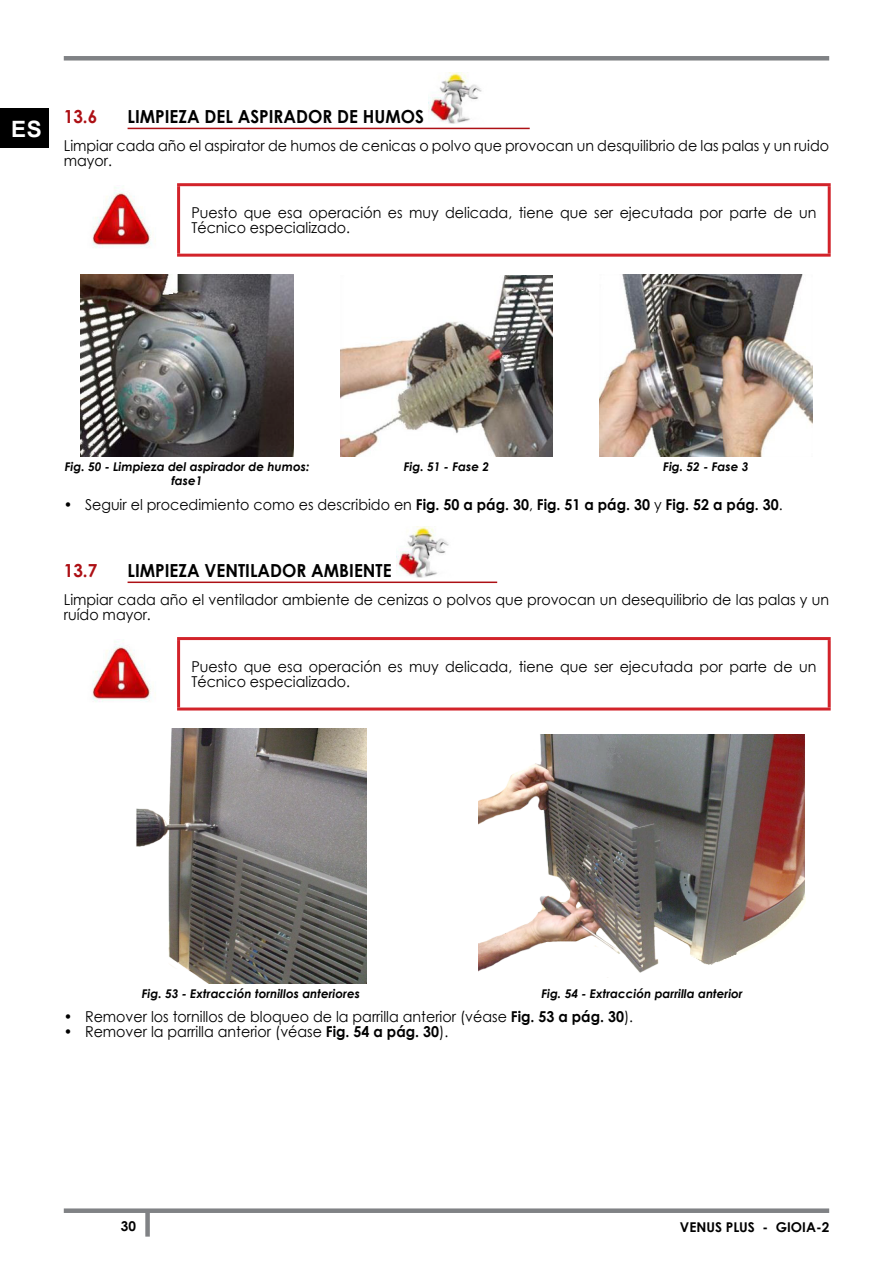
<style>
.page{position:relative;width:893px;height:1263px;background:#fff}
.page>*{position:absolute;margin:0;border:0;box-sizing:border-box;transform-origin:0 0}
.t1{font:700 22.5px "Arial";color:#fff}
.t2{font:700 18px "Century Gothic";color:#000;scale:.95 1}
.t3{font:700 18px "Century Gothic";color:#ad1015;scale:.95 1}
.t4{font:15px/15px "Century Gothic";color:#000;scale:.95 1}
.t5{font:700 13.5px "Century Gothic";color:#000}
.t6{font:italic 700 12px/14.4px "Century Gothic";color:#000;text-align:center}
.s1{font-weight:700}
</style>
<div class="page">
<div style="left:64px;top:1208px;width:765px;height:5px;background:#808285"></div>
<div style="left:64px;top:56px;width:765px;height:5px;background:#808285"></div>
<div style="left:145px;top:1211px;width:5px;height:25px;background:#808285"></div>
<div style="left:0;top:108px;width:48px;height:40px;background:#000"></div>
<hr style="left:128px;top:128px;width:402px;height:1px;background:#ad1015">
<hr style="left:128px;top:581px;width:369px;height:2px;background:#ad1015">
<img style="left:429px;top:72px;width:53px;height:51px">
<hr style="left:177px;top:183px;width:654px;height:3px;background:#d2232a">
<hr style="left:177px;top:186px;width:3px;height:68px;background:#d2232a">
<hr style="left:828px;top:186px;width:3px;height:68px;background:#d2232a">
<hr style="left:177px;top:254px;width:654px;height:3px;background:#d2232a">
<img style="left:92px;top:187px;width:64px;height:61px">
<img style="left:81px;top:275px;width:212px;height:182px">
<img style="left:340px;top:275px;width:213px;height:181px">
<img style="left:600px;top:274px;width:212px;height:183px">
<img style="left:396px;top:526px;width:53px;height:51px">
<hr style="left:177px;top:637px;width:654px;height:3px;background:#d2232a">
<hr style="left:177px;top:640px;width:3px;height:67px;background:#d2232a">
<hr style="left:828px;top:640px;width:3px;height:67px;background:#d2232a">
<hr style="left:177px;top:707px;width:654px;height:3px;background:#d2232a">
<img style="left:92px;top:641px;width:64px;height:61px">
<img style="left:136px;top:728px;width:230px;height:255px">
<img style="left:478px;top:735px;width:328px;height:238px">
<h1 class="t1" style="left:11px;top:114px;width:32px">ES</h1>
<p class="t3" style="left:64px;top:103px;width:37px">13.6</p>
<p class="t2" style="left:128px;top:103px;width:314px">LIMPIEZA DEL ASPIRADOR DE HUMOS</p>
<p class="t4" style="left:64px;top:138px;width:807px">Limpiar cada año el aspirator de humos de cenicas o polvo que provocan un desquilibrio de las palas y un ruido mayor.</p>
<p class="t4" style="left:191px;top:205px;width:659px">Puesto que esa operación es muy delicada, tiene que ser ejecutada por parte de un<br>Técnico especializado.</p>
<p class="t6" style="left:65px;top:459px;width:246px">Fig. 50 - Limpieza del aspirador de humos: fase1</p>
<p class="t6" style="left:404px;top:459px;width:87px">Fig. 51 - Fase 2</p>
<p class="t6" style="left:663px;top:459px;width:87px">Fig. 52 - Fase 3</p>
<p class="t4" style="left:64px;top:497px;width:758px">• Seguir el procedimiento como es describido en <span class="s1">Fig. 50 a pág. 30</span>, <span class="s1">Fig. 51 a pág. 30</span> y <span class="s1">Fig. 52 a pág. 30</span>.</p>
<p class="t3" style="left:64px;top:557px;width:37px">13.7</p>
<p class="t2" style="left:128px;top:557px;width:279px">LIMPIEZA VENTILADOR AMBIENTE</p>
<p class="t4" style="left:64px;top:592px;width:807px">Limpiar cada año el ventilador ambiente de cenizas o polvos que provocan un desequilibrio de las palas y un ruído mayor.</p>
<p class="t4" style="left:191px;top:659px;width:659px">Puesto que esa operación es muy delicada, tiene que ser ejecutada por parte de un<br>Técnico especializado.</p>
<p class="t6" style="left:142px;top:985px;width:220px">Fig. 53 - Extracción tornillos anteriores</p>
<p class="t6" style="left:541px;top:985px;width:203px">Fig. 54 - Extracción parrilla anterior</p>
<p class="t4" style="left:64px;top:1009px;width:601px">• Remover los tornillos de bloqueo de la parrilla anterior (véase <span class="s1">Fig. 53 a pág. 30</span>).</p>
<p class="t4" style="left:64px;top:1024px;width:406px">• Remover la parrilla anterior (véase <span class="s1">Fig. 54 a pág. 30</span>).</p>
<p class="t5" style="left:121px;top:1216px;width:17px">30</p>
<p class="t5" style="left:680px;top:1217px;width:151px">VENUS PLUS - GIOIA-2</p>
</div>
